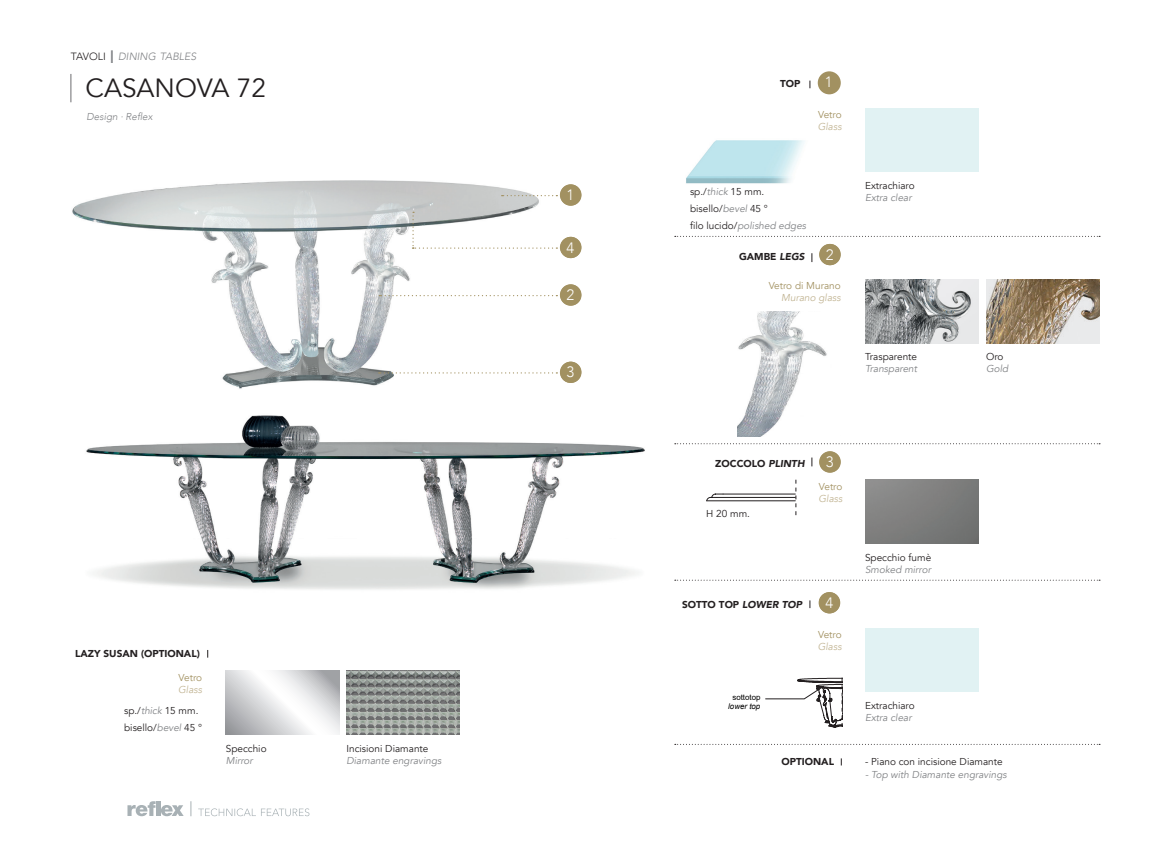
<style>
.page{position:relative;width:1170px;height:851px;background:#fff}
.page>*{position:absolute;margin:0;border:0;box-sizing:border-box;transform-origin:0 0}
.t1{font:26.25px "Avenir";color:#231f20}
.t2{font:300 15px "Avenir";color:#fff}
.t3{font:italic 300 10.5px "Avenir";color:#808285}
.t4{font:10px/17.1px "Avenir";color:#231f20}
.t5{font:italic 10px "Avenir";color:#808285}
.t6{font:900 10px "Avenir";color:#231f20}
.t7{font:10px "Avenir";color:#a29161}
.t8{font:italic 10px "Avenir";color:#c2b594}
.t9{font:italic 300 10px "Avenir";color:#808285}
.t10{font:7.88px "Arial";color:#000001}
.t11{font:italic 7.88px "Arial";color:#000001}
.s1{font-style:normal;color:#231f20}
.s2{font-family:"Myriad Pro";font-weight:400;font-style:normal;font-size:18.75px}
.s3{font-style:italic;color:#808285}
.s4{font-style:italic}
</style>
<div class="page">
<img style="left:86px;top:415px;width:559px;height:175px">
<svg style="left:71px;top:74px;width:1px;height:28px"></svg>
<svg style="left:674px;top:236px;width:425px;height:1px"></svg>
<svg style="left:674px;top:443px;width:425px;height:1px"></svg>
<svg style="left:674px;top:579px;width:424px;height:1px"></svg>
<div style="left:817px;top:71px;width:23px;height:23px;background:#a29161;border-radius:50%"></div>
<img style="left:686px;top:140px;width:119px;height:44px">
<div style="left:865px;top:108px;width:113px;height:64px;background:#e1f2f3"></div>
<div style="left:819px;top:244px;width:21px;height:21px;background:#a29161;border-radius:50%"></div>
<img style="left:737px;top:311px;width:90px;height:125px">
<img style="left:865px;top:279px;width:113px;height:64px">
<img style="left:986px;top:279px;width:113px;height:64px">
<img style="left:72px;top:180px;width:474px;height:209px">
<div style="left:560px;top:284px;width:21px;height:21px;background:#a29161;border-radius:50%"></div>
<svg style="left:379px;top:295px;width:178px;height:1px"></svg>
<div style="left:560px;top:237px;width:21px;height:21px;background:#a29161;border-radius:50%"></div>
<div style="left:560px;top:361px;width:21px;height:22px;background:#a29161;border-radius:50%"></div>
<svg style="left:379px;top:372px;width:178px;height:1px"></svg>
<div style="left:819px;top:451px;width:21px;height:21px;background:#a29161;border-radius:50%"></div>
<img style="left:865px;top:479px;width:113px;height:64px">
<svg style="left:706px;top:493px;width:18px;height:9px"></svg>
<hr style="left:723px;top:493px;width:72px;height:1px;background:#231f20">
<hr style="left:716px;top:497px;width:79px;height:1px;background:#231f20">
<hr style="left:706px;top:500px;width:89px;height:1px;background:#231f20">
<svg style="left:795px;top:479px;width:1px;height:36px"></svg>
<svg style="left:226px;top:670px;width:113px;height:64px"></svg>
<img style="left:346px;top:670px;width:114px;height:64px">
<svg style="left:412px;top:212px;width:145px;height:37px"></svg>
<svg style="left:765px;top:677px;width:77px;height:50px"></svg>
<div style="left:865px;top:627px;width:113px;height:64px;background:#e1f2f3"></div>
<div style="left:819px;top:592px;width:21px;height:21px;background:#a29161;border-radius:50%"></div>
<div style="left:818px;top:592px;width:21px;height:21px;background:#a29161;border-radius:50%"></div>
<div style="left:560px;top:184px;width:21px;height:22px;background:#a29161;border-radius:50%"></div>
<svg style="left:501px;top:195px;width:56px;height:1px"></svg>
<svg style="left:127px;top:801px;width:57px;height:15px"></svg>
<svg style="left:191px;top:801px;width:1px;height:15px"></svg>
<svg style="left:198px;top:808px;width:111px;height:8px"></svg>
<p class="t3" style="left:71px;top:51px;width:127px"><span class="s1">TAVOLI</span> <span class="s2">I</span> DINING TABLES</p>
<h1 class="t1" style="left:85px;top:72px;width:182px">CASANOVA 72</h1>
<p class="t9" style="left:86px;top:110px;width:68px">Design ∙ Reflex</p>
<p class="t6" style="left:75px;top:645px;width:126px">LAZY SUSAN (OPTIONAL)</p>
<p class="t7" style="left:178px;top:671px;width:25px">Vetro</p>
<p class="t8" style="left:178px;top:683px;width:25px">Glass</p>
<p class="t4" style="left:124px;top:701px;width:79px">sp./<span class="s3">thick</span> 15 mm. bisello/<span class="s3">bevel</span> 45 °</p>
<p class="t4" style="left:226px;top:739px;width:42px">Specchio</p>
<p class="t5" style="left:226px;top:754px;width:29px">Mirror</p>
<p class="t4" style="left:346px;top:739px;width:83px">Incisioni Diamante</p>
<p class="t5" style="left:346px;top:754px;width:96px">Diamante engravings</p>
<h2 class="t2" style="left:566px;top:186px;width:9px">1</h2>
<h2 class="t2" style="left:566px;top:238px;width:9px">4</h2>
<h2 class="t2" style="left:566px;top:286px;width:9px">2</h2>
<h2 class="t2" style="left:566px;top:363px;width:9px">3</h2>
<p class="t6" style="left:780px;top:75px;width:22px">TOP</p>
<h2 class="t2" style="left:824px;top:73px;width:9px">1</h2>
<p class="t7" style="left:818px;top:109px;width:25px">Vetro</p>
<p class="t8" style="left:817px;top:121px;width:25px">Glass</p>
<p class="t4" style="left:690px;top:183px;width:79px">sp./<span class="s3">thick</span> 15 mm. bisello/<span class="s3">bevel</span> 45 °</p>
<p class="t5" style="left:690px;top:219px;width:118px"><span class="s1">filo lucido/</span>polished edges</p>
<p class="t6" style="left:739px;top:247px;width:67px">GAMBE <span class="s4">LEGS</span></p>
<h2 class="t2" style="left:825px;top:245px;width:9px">2</h2>
<p class="t7" style="left:768px;top:280px;width:74px">Vetro di Murano</p>
<p class="t8" style="left:781px;top:292px;width:61px">Murano glass</p>
<p class="t4" style="left:865px;top:177px;width:51px">Extrachiaro</p>
<p class="t5" style="left:865px;top:191px;width:48px">Extra clear</p>
<p class="t4" style="left:865px;top:348px;width:54px">Trasparente</p>
<p class="t5" style="left:865px;top:363px;width:54px">Transparent</p>
<p class="t4" style="left:986px;top:348px;width:19px">Oro</p>
<p class="t5" style="left:986px;top:363px;width:24px">Gold</p>
<p class="t6" style="left:715px;top:455px;width:91px">ZOCCOLO <span class="s4">PLINTH</span></p>
<h2 class="t2" style="left:825px;top:453px;width:9px">3</h2>
<p class="t4" style="left:706px;top:505px;width:45px">H 20 mm.</p>
<p class="t7" style="left:818px;top:480px;width:25px">Vetro</p>
<p class="t8" style="left:818px;top:492px;width:25px">Glass</p>
<p class="t6" style="left:682px;top:596px;width:121px">SOTTO TOP <span class="s4">LOWER TOP</span></p>
<h2 class="t2" style="left:825px;top:593px;width:9px">4</h2>
<p class="t7" style="left:818px;top:628px;width:25px">Vetro</p>
<p class="t8" style="left:817px;top:640px;width:25px">Glass</p>
<p class="t10" style="left:732px;top:691px;width:30px">sottotop</p>
<p class="t11" style="left:728px;top:701px;width:34px">lower top</p>
<p class="t6" style="left:781px;top:753px;width:54px">OPTIONAL</p>
<p class="t4" style="left:865px;top:548px;width:68px">Specchio fumè</p>
<p class="t5" style="left:865px;top:563px;width:67px">Smoked mirror</p>
<p class="t4" style="left:865px;top:696px;width:51px">Extrachiaro</p>
<p class="t5" style="left:865px;top:711px;width:48px">Extra clear</p>
<p class="t4" style="left:865px;top:753px;width:139px">- Piano con incisione Diamante</p>
<p class="t5" style="left:865px;top:768px;width:143px">- Top with Diamante engravings</p>
</div>
